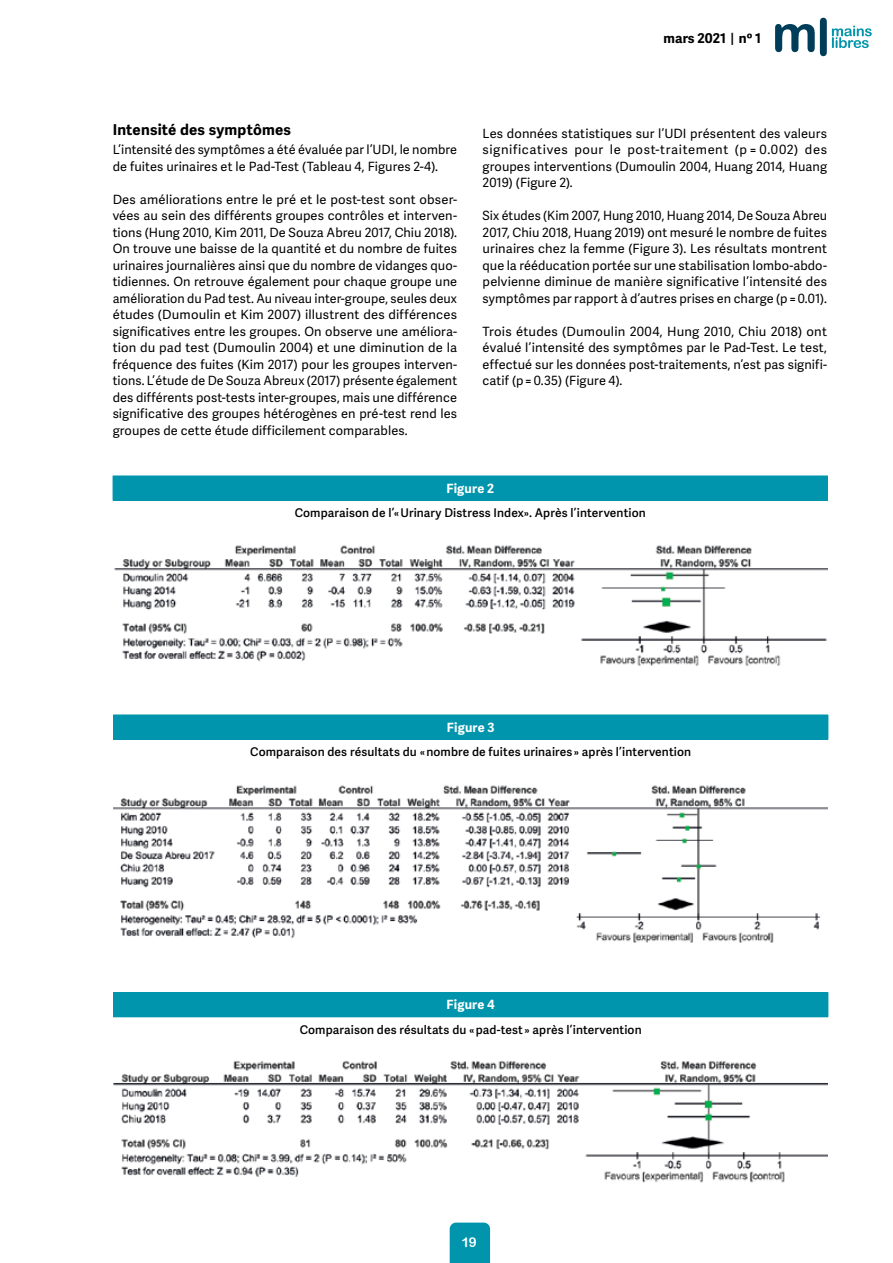
<style>
.page{position:relative;width:893px;height:1263px;background:#fff}
.page>*{position:absolute;margin:0;border:0;box-sizing:border-box;transform-origin:0 0}
.t1{font:700 15px "Adelle Sans";letter-spacing:.015em;color:#000}
.t2{font:700 13.5px "Adelle Sans";color:#000}
.t3{font:13.5px "Arial Rounded MT Bold";color:#fff}
.t4{font:12.75px/16.5px "Adelle Sans";letter-spacing:.005em;color:#000;text-align:justify}
.t5{font:700 12.75px "Adelle Sans";letter-spacing:.015em;color:#fff}
.t6{font:600 12px "Adelle Sans";letter-spacing:.01em;color:#000}
.s1{font-weight:600}
</style>
<div class="page">
<svg style="left:775px;top:18px;width:97px;height:38px"></svg>
<div style="left:450px;top:1222px;width:40px;height:41px;background:#0095ac"></div>
<img style="left:114px;top:545px;width:713px;height:121px">
<div style="left:113px;top:476px;width:714px;height:24px;background:#0095ac"></div>
<svg style="left:827px;top:477px;width:1px;height:23px"></svg>
<hr style="left:113px;top:476px;width:715px;height:1px;background:#0095ac">
<hr style="left:113px;top:500px;width:715px;height:1px;background:#0095ac">
<img style="left:113px;top:785px;width:714px;height:158px">
<div style="left:114px;top:715px;width:714px;height:24px;background:#0095ac"></div>
<svg style="left:113px;top:715px;width:1px;height:24px"></svg>
<hr style="left:113px;top:739px;width:715px;height:1px;background:#0095ac">
<img style="left:113px;top:1060px;width:714px;height:123px">
<div style="left:114px;top:993px;width:714px;height:24px;background:#0095ac"></div>
<hr style="left:113px;top:992px;width:715px;height:1px;background:#0095ac">
<svg style="left:113px;top:993px;width:1px;height:23px"></svg>
<hr style="left:113px;top:1016px;width:715px;height:1px;background:#0095ac">
<p class="t2" style="left:664px;top:30px;width:99px">mars 2021 <span class="s1">|</span> no 1</p>
<p class="t1" style="left:113px;top:120px;width:180px">Intensité des symptômes</p>
<p class="t4" style="left:113px;top:142px;width:346px">L’intensité des symptômes a été évaluée par l’UDI, le nombre de fuites urinaires et le Pad-Test (Tableau 4, Figures 2-4).</p>
<p class="t4" style="left:113px;top:191px;width:346px">Des améliorations entre le pré et le post-test sont obser&shy;vées au sein des différents groupes contrôles et interven&shy;tions (Hung 2010, Kim 2011, De Souza Abreu 2017, Chiu 2018).<br>On trouve une baisse de la quantité et du nombre de fuites urinaires journalières ainsi que du nombre de vidanges quo&shy;tidiennes. On retrouve également pour chaque groupe une amélioration du Pad test. Au niveau inter-groupe, seules deux études (Dumoulin et Kim 2007) illustrent des différences significatives entre les groupes. On observe une améliora&shy;tion du pad test (Dumoulin 2004) et une diminution de la fréquence des fuites (Kim 2017) pour les groupes interven&shy;tions. L’étude de De Souza Abreux (2017) présente également des différents post-tests inter-groupes, mais une différence significative des groupes hétérogènes en pré-test rend les groupes de cette étude difficilement comparables.</p>
<p class="t4" style="left:483px;top:125px;width:346px">Les données statistiques sur l’UDI présentent des valeurs significatives pour le post-traitement (p = 0.002) des groupes interventions (Dumoulin 2004, Huang 2014, Huang 2019) (Figure 2).</p>
<p class="t4" style="left:483px;top:208px;width:346px">Six études (Kim 2007, Hung 2010, Huang 2014, De Souza Abreu 2017, Chiu 2018, Huang 2019) ont mesuré le nombre de fuites urinaires chez la femme (Figure 3). Les résultats montrent que la rééducation portée sur une stabilisation lombo-abdo&shy;pelvienne diminue de manière significative l’intensité des symptômes par rapport à d’autres prises en charge (p = 0.01).</p>
<p class="t4" style="left:483px;top:323px;width:346px">Trois études (Dumoulin 2004, Hung 2010, Chiu 2018) ont évalué l’intensité des symptômes par le Pad-Test. Le test, effectué sur les données post-traitements, n’est pas signifi&shy;catif (p = 0.35) (Figure 4).</p>
<p class="t5" style="left:446px;top:480px;width:49px">Figure 2</p>
<p class="t6" style="left:295px;top:506px;width:352px">Comparaison de l’« Urinary Distress Index». Après l’intervention</p>
<p class="t5" style="left:447px;top:719px;width:49px">Figure 3</p>
<p class="t6" style="left:250px;top:745px;width:442px">Comparaison des résultats du « nombre de fuites urinaires » après l’intervention</p>
<p class="t5" style="left:447px;top:997px;width:50px">Figure 4</p>
<p class="t6" style="left:300px;top:1023px;width:343px">Comparaison des résultats du « pad-test » après l’intervention</p>
<p class="t3" style="left:461px;top:1234px;width:17px">19</p>
</div>
